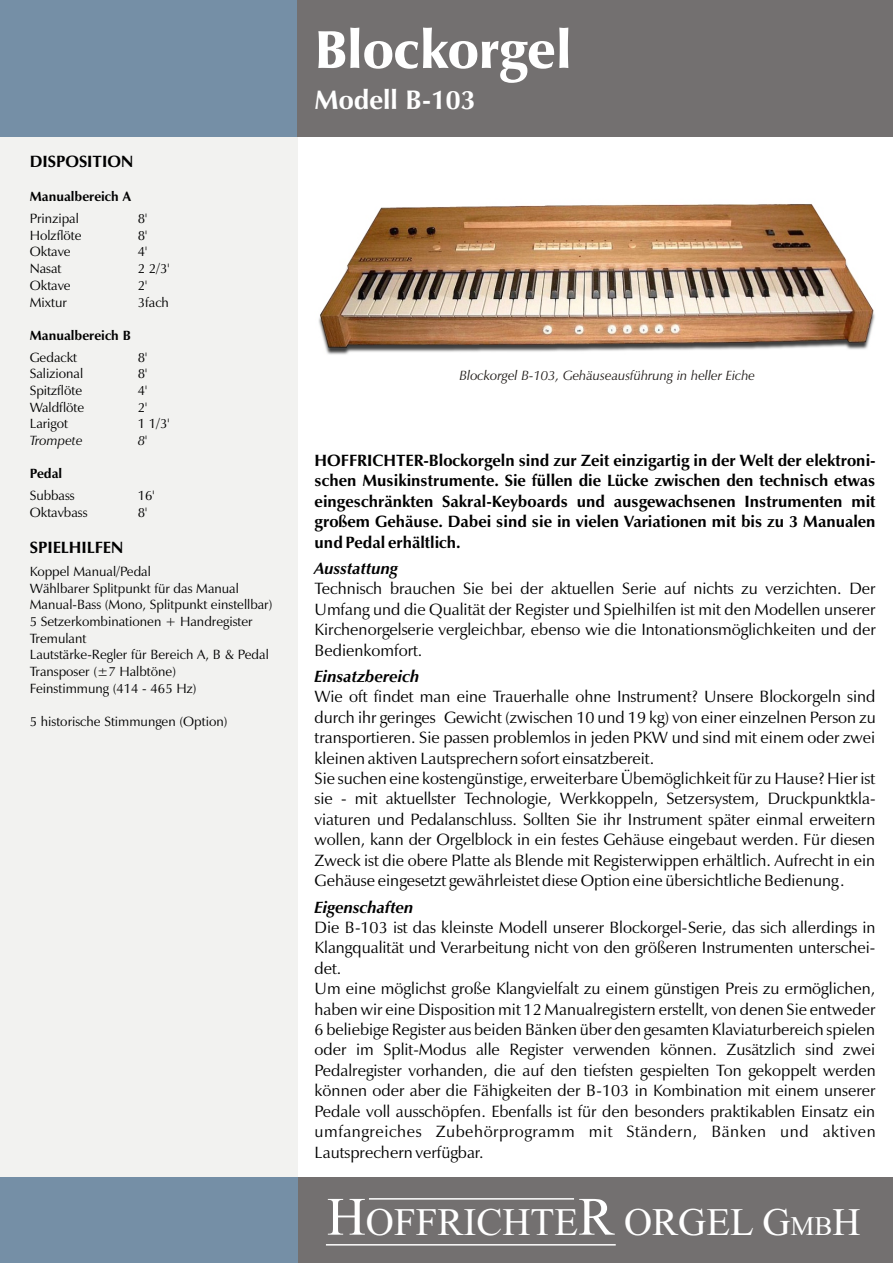
<style>
.page{position:relative;width:894px;height:1263px;background:#fff}
.page>*{position:absolute;margin:0;border:0;box-sizing:border-box;transform-origin:0 0}
.t1{font:54px "Zapf Humnst Ult BT";color:#fff}
.t2{font:39px "Times New Roman";color:#fff}
.t3{font:700 27px "Zapf Humnst BT";color:#fff}
.t4{font:16.5px/20.4px "Zapf Humnst BT";color:#000}
.t5{font:700 16.5px/20.4px "Zapf Humnst BT";color:#000;text-align:justify}
.t6{font:italic 700 16.5px "Zapf Humnst BT";color:#000}
.t7{font:13.5px/16.6px "Zapf Humnst BT";color:#000}
.t8{font:italic 13.5px "Zapf Humnst BT";color:#1f1a17}
.t9{font:700 13.5px "Zapf Humnst BT";color:#000}
.t10{font:italic 13.5px "Zapf Humnst BT";color:#000}
.s1{font-size:54px}
.s2{font-size:27px}
</style>
<div class="page">
<div style="left:0;top:136px;width:298px;height:1042px;background:#f2f2f0"></div>
<div style="left:298px;top:1178px;width:595px;height:85px;background:#737070"></div>
<div style="left:0;top:0;width:298px;height:136px;background:#758fa6"></div>
<div style="left:298px;top:0;width:595px;height:136px;background:#737070"></div>
<div style="left:0;top:1178px;width:298px;height:85px;background:#758fa6"></div>
<hr style="left:369px;top:1198px;width:205px;height:2px;background:#fff">
<hr style="left:326px;top:1244px;width:290px;height:2px;background:#fff">
<img style="left:318px;top:204px;width:557px;height:151px">
<p class="t5" style="left:30px;top:153px;width:105px">DISPOSITION</p>
<p class="t9" style="left:30px;top:191px;width:103px">Manualbereich A</p>
<p class="t7" style="left:30px;top:211px;width:51px">Prinzipal</p>
<p class="t7" style="left:138px;top:211px;width:11px">8'</p>
<p class="t7" style="left:30px;top:228px;width:53px">Holzflöte</p>
<p class="t7" style="left:138px;top:228px;width:11px">8'</p>
<p class="t7" style="left:30px;top:245px;width:43px">Oktave</p>
<p class="t7" style="left:138px;top:245px;width:11px">4'</p>
<p class="t7" style="left:30px;top:261px;width:33px">Nasat</p>
<p class="t7" style="left:138px;top:261px;width:33px">2 2/3'</p>
<p class="t7" style="left:30px;top:278px;width:43px">Oktave</p>
<p class="t7" style="left:138px;top:278px;width:11px">2'</p>
<p class="t7" style="left:30px;top:295px;width:39px">Mixtur</p>
<p class="t7" style="left:138px;top:295px;width:33px">3fach</p>
<p class="t9" style="left:30px;top:330px;width:103px">Manualbereich B</p>
<p class="t7" style="left:30px;top:350px;width:49px">Gedackt</p>
<p class="t7" style="left:138px;top:350px;width:11px">8'</p>
<p class="t7" style="left:30px;top:367px;width:55px">Salizional</p>
<p class="t7" style="left:138px;top:367px;width:11px">8'</p>
<p class="t7" style="left:30px;top:383px;width:54px">Spitzflöte</p>
<p class="t7" style="left:138px;top:383px;width:11px">4'</p>
<p class="t7" style="left:30px;top:400px;width:56px">Waldflöte</p>
<p class="t7" style="left:138px;top:400px;width:11px">2'</p>
<p class="t7" style="left:30px;top:417px;width:40px">Larigot</p>
<p class="t7" style="left:138px;top:417px;width:33px">1 1/3'</p>
<p class="t10" style="left:30px;top:435px;width:54px">Trompete</p>
<p class="t10" style="left:138px;top:435px;width:11px">8'</p>
<p class="t9" style="left:30px;top:468px;width:34px">Pedal</p>
<p class="t7" style="left:30px;top:488px;width:46px">Subbass</p>
<p class="t7" style="left:138px;top:488px;width:18px">16'</p>
<p class="t7" style="left:30px;top:505px;width:59px">Oktavbass</p>
<p class="t7" style="left:138px;top:505px;width:11px">8'</p>
<p class="t5" style="left:30px;top:539px;width:95px">SPIELHILFEN</p>
<p class="t7" style="left:30px;top:564px;width:244px">Koppel Manual/Pedal<br>Wählbarer Splitpunkt für das Manual<br>Manual-Bass (Mono, Splitpunkt einstellbar)<br>5 Setzerkombinationen + Handregister<br>Tremulant<br>Lautstärke-Regler für Bereich A, B &amp; Pedal<br>Transposer (±7 Halbtöne)<br>Feinstimmung (414 - 465 Hz)</p>
<p class="t7" style="left:30px;top:714px;width:199px">5 historische Stimmungen (Option)</p>
<h1 class="t1" style="left:315px;top:27px;width:259px">Blockorgel</h1>
<h3 class="t3" style="left:315px;top:89px;width:162px">Modell B-103</h3>
<p class="t8" style="left:460px;top:370px;width:297px">Blockorgel B-103, Gehäuseausführung in heller Eiche</p>
<p class="t5" style="left:315px;top:452px;width:563px">HOFFRICHTER-Blockorgeln sind zur Zeit einzigartig in der Welt der elektroni&shy;schen Musikinstrumente. Sie füllen die Lücke zwischen den technisch etwas eingeschränkten Sakral-Keyboards und ausgewachsenen Instrumenten mit großem Gehäuse. Dabei sind sie in vielen Variationen mit bis zu 3 Manualen und Pedal erhältlich.</p>
<p class="t6" style="left:315px;top:561px;width:85px">Ausstattung</p>
<p class="t4" style="left:315px;top:580px;width:563px;text-align:justify">Technisch brauchen Sie bei der aktuellen Serie auf nichts zu verzichten. Der Umfang und die Qualität der Register und Spielhilfen ist mit den Modellen unserer Kirchenorgelserie vergleichbar, ebenso wie die Intonationsmöglichkeiten und der Bedienkomfort.</p>
<p class="t6" style="left:315px;top:669px;width:106px">Einsatzbereich</p>
<p class="t4" style="left:315px;top:688px;width:563px">Wie oft findet man eine Trauerhalle ohne Instrument? Unsere Blockorgeln sind durch ihr geringes Gewicht (zwischen 10 und 19 kg) von einer einzelnen Person zu transportieren. Sie passen problemlos in jeden PKW und sind mit einem oder zwei kleinen aktiven Lautsprechern sofort einsatzbereit.<br>Sie suchen eine kostengünstige, erweiterbare Übemöglichkeit für zu Hause? Hier ist sie - mit aktuellster Technologie, Werkkoppeln, Setzersystem, Druckpunktkla&shy;viaturen und Pedalanschluss. Sollten Sie ihr Instrument später einmal erweitern wollen, kann der Orgelblock in ein festes Gehäuse eingebaut werden. Für diesen Zweck ist die obere Platte als Blende mit Registerwippen erhältlich. Aufrecht in ein Gehäuse eingesetzt gewährleistet diese Option eine übersichtliche Bedienung.</p>
<p class="t6" style="left:315px;top:900px;width:100px">Eigenschaften</p>
<p class="t4" style="left:315px;top:918px;width:563px">Die B-103 ist das kleinste Modell unserer Blockorgel-Serie, das sich allerdings in Klangqualität und Verarbeitung nicht von den größeren Instrumenten unterschei&shy;det.<br>Um eine möglichst große Klangvielfalt zu einem günstigen Preis zu ermöglichen, haben wir eine Disposition mit 12 Manualregistern erstellt, von denen Sie entweder 6 beliebige Register aus beiden Bänken über den gesamten Klaviaturbereich spielen oder im Split-Modus alle Register verwenden können. Zusätzlich sind zwei Pedalregister vorhanden, die auf den tiefsten gespielten Ton gekoppelt werden können oder aber die Fähigkeiten der B-103 in Kombination mit einem unserer Pedale voll ausschöpfen. Ebenfalls ist für den besonders praktikablen Einsatz ein umfangreiches Zubehörprogramm mit Ständern, Bänken und aktiven Lautsprechern verfügbar.</p>
<h2 class="t2" style="left:327px;top:1208px;width:535px"><span class="s1">H</span>OFFRICHTE<span class="s1">R</span> ORGEL G<span class="s2">MB</span>H</h2>
</div>
